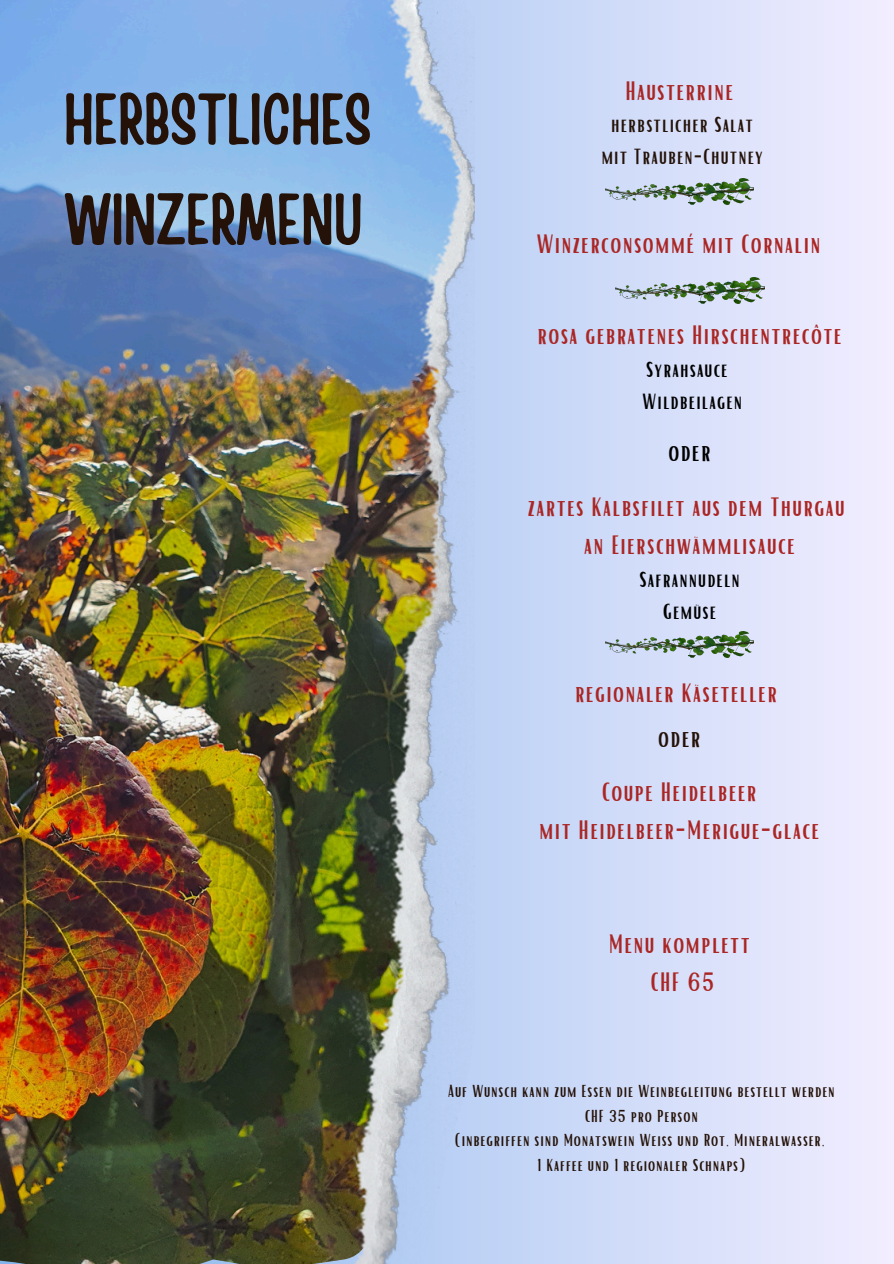
<style>
.page{position:relative;width:894px;height:1264px;background:#fff}
.page>*{position:absolute;margin:0;border:0;box-sizing:border-box;transform-origin:0 0}
.t1{font:72px/100.2px "Handy Casual Condensed";color:#241208}
.t2{font:25.8px/38.2px "Bright";letter-spacing:.055em;color:#aa2624;text-align:center}
.t3{font:25.8px "Bright";color:#000}
.t4{font:25.8px "Bright";color:#241208}
.t5{font:21.3px/31.7px "Bright";letter-spacing:.055em;color:#000}
.t6{font:21.3px/31.5px "Bright";letter-spacing:.055em;color:#241208;text-align:center}
.t7{font:16.8px "Bright";letter-spacing:.055em;color:#241208}
</style>
<div class="page">
<svg style="left:474px;top:0;width:419px;height:1263px;background:#d7dff9"></svg>
<img style="left:0;top:0;width:349px;height:1263px">
<img style="left:349px;top:0;width:125px;height:1263px">
<img style="left:605px;top:179px;width:148px;height:26px">
<img style="left:615px;top:277px;width:148px;height:26px">
<img style="left:605px;top:631px;width:148px;height:26px">
<h1 class="t1" style="left:64px;top:65px;width:309px">HERBSTLICHES<br>WINZERMENU</h1>
<h3 class="t2" style="left:625px;top:70px;width:109px">Hausterrine</h3>
<h3 class="t6" style="left:601px;top:108px;width:163px">herbstlicher Salat mit Trauben-Chutney</h3>
<p class="t2" style="left:536px;top:224px;width:285px">Winzerconsommé mit Cornalin</p>
<h2 class="t2" style="left:537px;top:314px;width:305px">rosa gebratenes Hirschentrecôte</h2>
<h2 class="t5" style="left:642px;top:353px;width:101px">Syrahsauce<br>Wildbeilagen</h2>
<p class="t3" style="left:668px;top:435px;width:44px">oder</p>
<h2 class="t2" style="left:528px;top:486px;width:318px">zartes Kalbsfilet aus dem Thurgau an Eierschwämmlisauce</h2>
<h2 class="t5" style="left:639px;top:563px;width:102px;text-align:center">Safrannudeln<br>Gemüse</h2>
<h2 class="t2" style="left:575px;top:672px;width:203px">regionaler Käseteller</h2>
<h2 class="t4" style="left:658px;top:721px;width:44px">oder</h2>
<p class="t2" style="left:539px;top:771px;width:281px">Coupe Heidelbeer<br>mit Heidelbeer-Merigue-glace</p>
<h2 class="t2" style="left:608px;top:923px;width:142px">Menu komplett<br>CHF 65</h2>
<h2 class="t7" style="left:448px;top:1079px;width:388px">Auf Wunsch kann zum Essen die Weinbegleitung bestellt werden</h2>
<h2 class="t7" style="left:585px;top:1104px;width:114px">CHF 35 pro Person</h2>
<h2 class="t7" style="left:454px;top:1129px;width:372px">(inbegriffen sind Monatswein Weiss und Rot, Mineralwasser,</h2>
<p class="t7" style="left:537px;top:1154px;width:210px">1 Kaffee und 1 regionaler Schnaps)</p>
</div>
